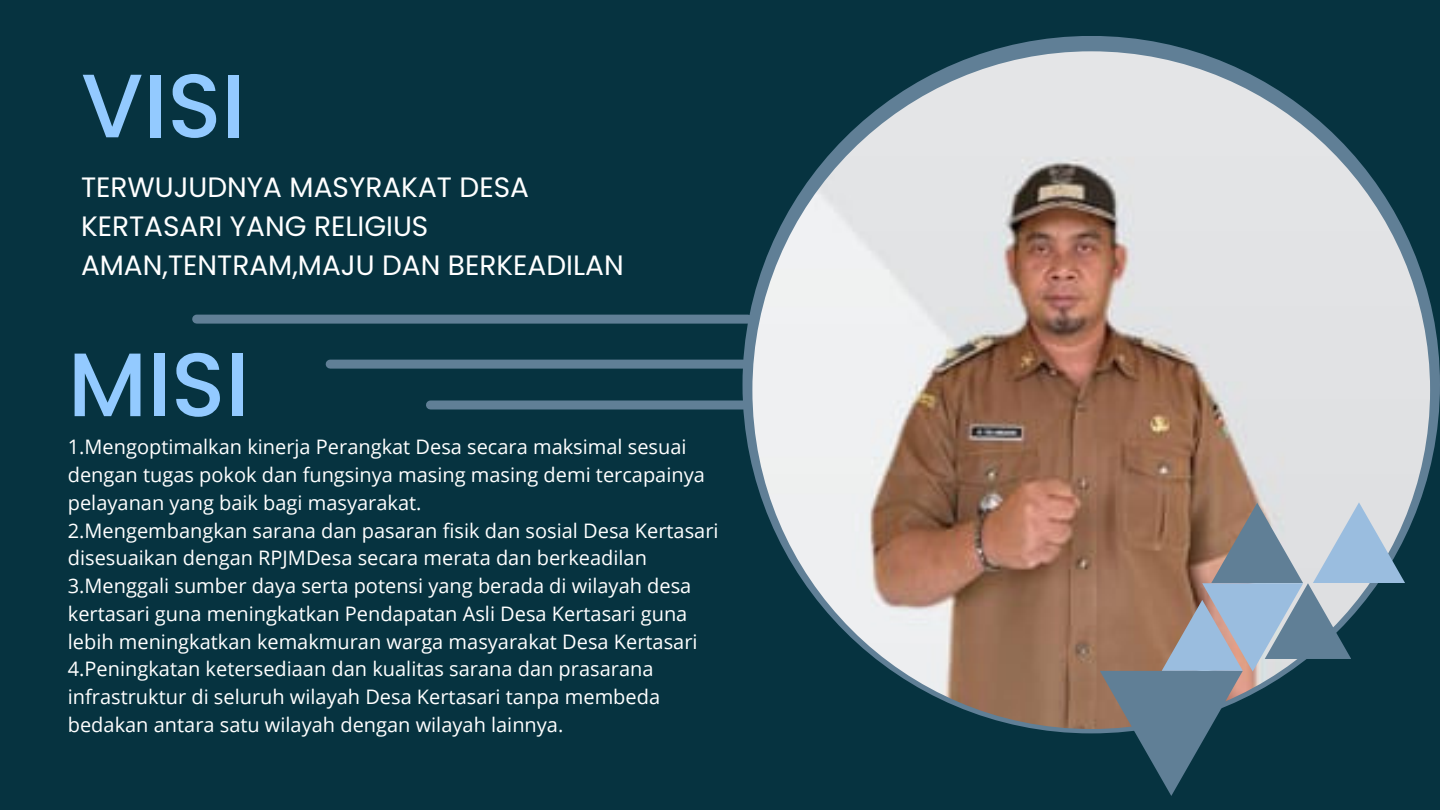
<style>
.page{position:relative;width:1440px;height:810px;background:#063340}
.page>*{position:absolute;margin:0;border:0;box-sizing:border-box;transform-origin:0 0}
.t1{font:500 90px "Poppins";color:#93caff}
.t2{font:28px/39px "Poppins";color:#fff}
.t3{font:20px/27.8px "Open Sans";color:#fff}
</style>
<div class="page">
<div style="left:742px;top:36px;width:698px;height:697px;background:#607f96;border-radius:50%"></div>
<div style="left:330px;top:360px;width:439px;height:9px;background:#607f96"></div>
<div style="left:430px;top:401px;width:318px;height:8px;background:#607f96"></div>
<img style="left:752px;top:51px;width:678px;height:678px;border-radius:50%">
<div style="left:197px;top:315px;width:551px;height:9px;background:#607f96"></div>
<svg style="left:1100px;top:502px;width:305px;height:294px"></svg>
<p class="t1" style="left:81px;top:43px;width:166px">VISI</p>
<p class="t2" style="left:81px;top:167px;width:544px">TERWUJUDNYA MASYRAKAT DESA<br>KERTASARI YANG RELIGIUS<br>AMAN,TENTRAM,MAJU DAN BERKEADILAN</p>
<p class="t1" style="left:68px;top:322px;width:183px">MISI</p>
<p class="t3" style="left:68px;top:433px;width:639px">1.Mengoptimalkan kinerja Perangkat Desa secara maksimal sesuai dengan tugas pokok dan fungsinya masing masing demi tercapainya pelayanan yang baik bagi masyarakat.</p>
<p class="t3" style="left:68px;top:516px;width:652px">2.Mengembangkan sarana dan pasaran fisik dan sosial Desa Kertasari disesuaikan dengan RPJMDesa secara merata dan berkeadilan</p>
<p class="t3" style="left:68px;top:571px;width:631px">3.Menggali sumber daya serta potensi yang berada di wilayah desa kertasari guna meningkatkan Pendapatan Asli Desa Kertasari guna lebih meningkatkan kemakmuran warga masyarakat Desa Kertasari</p>
<p class="t3" style="left:68px;top:655px;width:594px">4.Peningkatan ketersediaan dan kualitas sarana dan prasarana infrastruktur di seluruh wilayah Desa Kertasari tanpa membeda bedakan antara satu wilayah dengan wilayah lainnya.</p>
</div>
